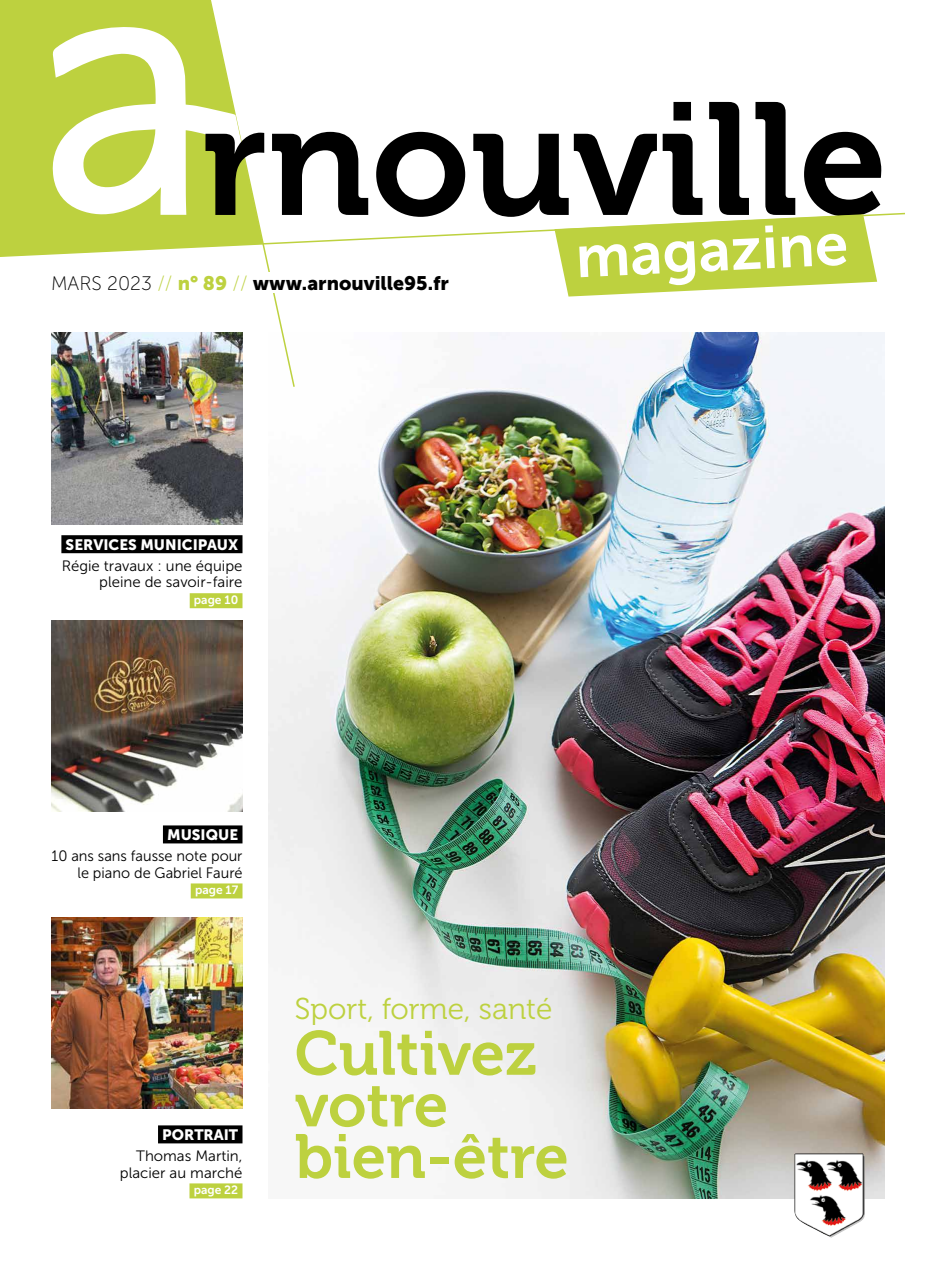
<style>
.page{position:relative;width:936px;height:1263px;background:#fff}
.page>*{position:absolute;margin:0;border:0;box-sizing:border-box;transform-origin:0 0}
.t1{font:61.95px/51.6px "Museo 700";color:#bdd13f}
.t2{font:60px "Museo Sans 700";color:#fff}
.t3{font:30px "Museo 300";color:#bdd13f}
.t4{font:19.5px "Museo Sans 900";color:#000}
.t5{font:15px/16.5px "Museo Sans 300";color:#000;text-align:right}
.t6{font:15px "Museo Sans 900";color:#fff}
.t7{font:12px "Museo Sans 700";color:#fff}
.s1{font-family:"Museo Sans 100"}
.s2{font-family:"Museo Sans 100";color:#bdd13f}
.s3{color:#bdd13f}
</style>
<div class="page">
<img style="left:268px;top:388px;width:616px;height:810px">
<svg style="left:0;top:0;width:905px;height:388px"></svg>
<div style="left:51px;top:272px;width:479px;height:20px;background:#fff"></div>
<img style="left:794px;top:1153px;width:70px;height:85px">
<div style="left:163px;top:825px;width:79px;height:18px;background:#000"></div>
<div style="left:191px;top:883px;width:51px;height:15px;background:#bdd13f"></div>
<div style="left:158px;top:1125px;width:84px;height:18px;background:#000"></div>
<div style="left:189px;top:1183px;width:53px;height:15px;background:#bdd13f"></div>
<div style="left:61px;top:535px;width:181px;height:18px;background:#000"></div>
<div style="left:190px;top:593px;width:52px;height:15px;background:#bdd13f"></div>
<img style="left:51px;top:620px;width:191px;height:191px">
<img style="left:51px;top:333px;width:191px;height:191px">
<img style="left:51px;top:917px;width:191px;height:192px">
<h3 class="t4" style="left:51px;top:272px;width:399px"><span class="s1">MARS 2023</span> <span class="s2">//</span> <span class="s3">n° 89</span> <span class="s2">//</span> www.arnouville95.fr</h3>
<h2 class="t2" style="left:573px;top:224px;width:274px;rotate:-3deg">magazine</h2>
<p class="t6" style="left:66px;top:536px;width:174px">SERVICES MUNICIPAUX</p>
<p class="t5" style="left:62px;top:557px;width:182px">Régie travaux : une équipe pleine de savoir-faire</p>
<p class="t7" style="left:194px;top:593px;width:46px">page 10</p>
<p class="t6" style="left:167px;top:826px;width:73px">MUSIQUE</p>
<p class="t5" style="left:52px;top:848px;width:192px">10 ans sans fausse note pour le piano de Gabriel Fauré</p>
<p class="t7" style="left:195px;top:883px;width:45px">page 17</p>
<p class="t6" style="left:162px;top:1126px;width:77px">PORTRAIT</p>
<p class="t5" style="left:120px;top:1148px;width:124px">Thomas Martin, placier au marché</p>
<p class="t7" style="left:194px;top:1183px;width:46px">page 22</p>
<h3 class="t3" style="left:295px;top:992px;width:259px">Sport, forme, santé</h3>
<h1 class="t1" style="left:295px;top:1028px;width:275px">Cultivez votre bien-être</h1>
</div>
